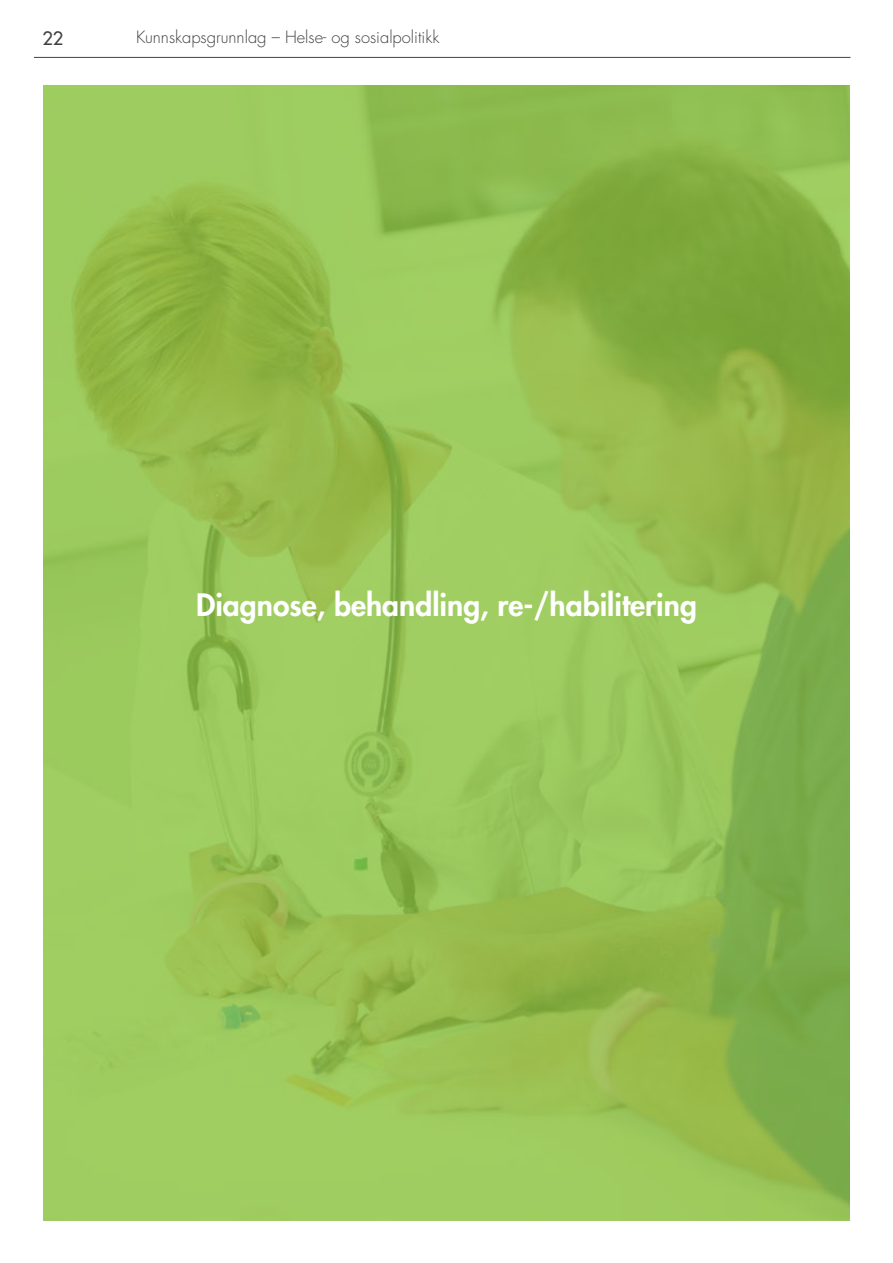
<style>
.page{position:relative;width:893px;height:1263px;background:#fff}
.page>*{position:absolute;margin:0;border:0;box-sizing:border-box;transform-origin:0 0}
.t1{font:800 30px "Futura LT Pro";color:#fff}
.t2{font:500 18px "Futura LT Pro";color:#414042}
.t3{font:300 16.5px "Futura LT Pro";color:#414042}
</style>
<div class="page">
<hr style="left:34px;top:57px;width:816px;height:1px;background:#414042">
<img style="left:43px;top:85px;width:807px;height:1135px">
<p class="t2" style="left:43px;top:25px;width:22px">22</p>
<p class="t3" style="left:136px;top:27px;width:305px">Kunnskapsgrunnlag – Helse- og sosialpolitikk</p>
<h1 class="t1" style="left:196px;top:582px;width:502px">Diagnose, behandling, re-/habilitering</h1>
</div>
